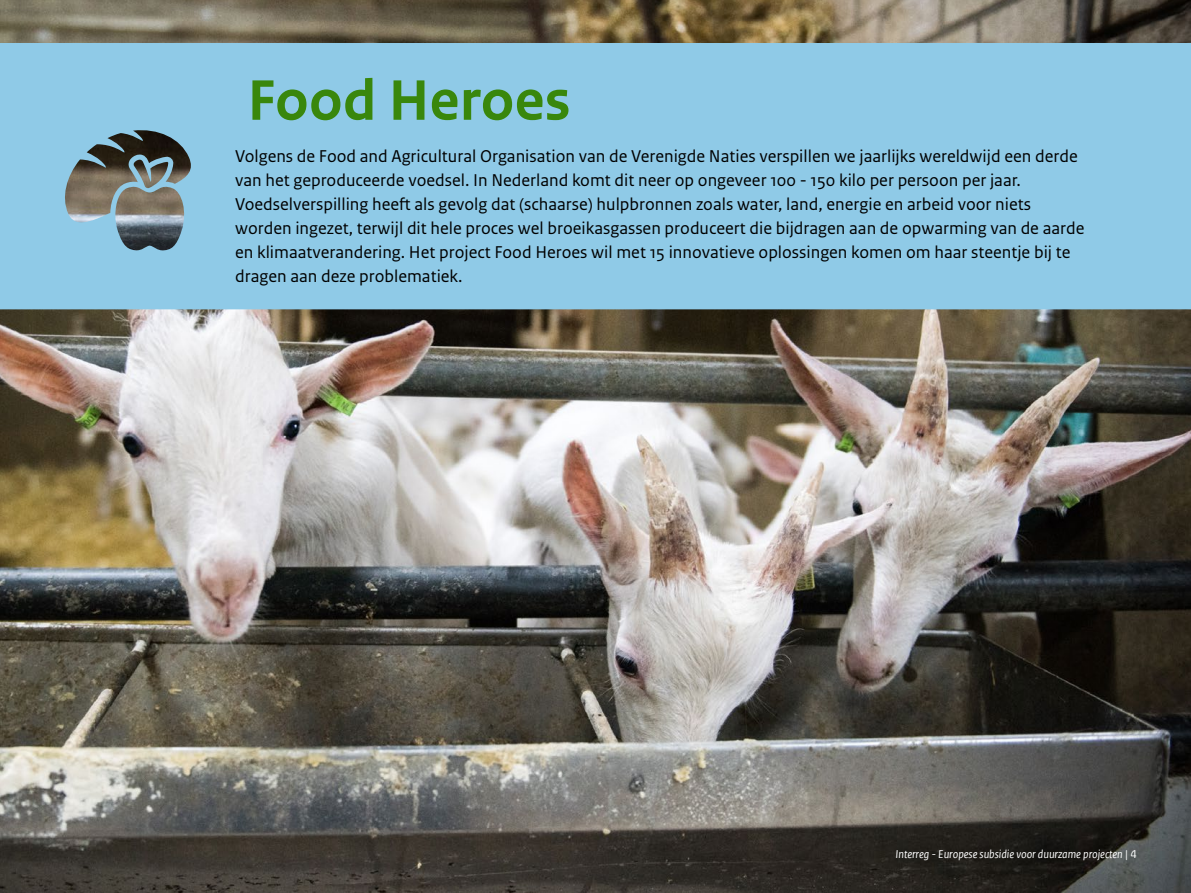
<style>
.page{position:relative;width:1191px;height:893px;background:#fff}
.page>*{position:absolute;margin:0;border:0;box-sizing:border-box;transform-origin:0 0}
.t1{font:700 60px "Rijksoverheid Sans Web Text";color:#39870c}
.t2{font:18px/24px "Rijksoverheid Sans Text";color:#000}
.t3{font:italic 12px "Rijksoverheid Sans Web Text";color:#fff}
.s1{font-style:normal}
</style>
<div class="page">
<img style="left:0;top:0;width:1191px;height:893px">
<div style="left:0;top:44px;width:1191px;height:28px;background:#8fcae7"></div>
<div style="left:0;top:72px;width:1191px;height:237px;background:#8fcae7"></div>
<h1 class="t1" style="left:247px;top:66px;width:324px">Food Heroes</h1>
<p class="t2" style="left:235px;top:144px;width:851px">Volgens de Food and Agricultural Organisation van de Verenigde Naties verspillen we jaarlijks wereldwijd een derde van het geproduceerde voedsel. In Nederland komt dit neer op ongeveer 100 - 150 kilo per persoon per jaar.<br>Voedselverspilling heeft als gevolg dat (schaarse) hulpbronnen zoals water, land, energie en arbeid voor niets worden ingezet, terwijl dit hele proces wel broeikasgassen produceert die bijdragen aan de opwarming van de aarde en klimaatverandering. Het project Food Heroes wil met 15 innovatieve oplossingen komen om haar steentje bij te dragen aan deze problematiek.</p>
<p class="t3" style="left:895px;top:847px;width:243px">Interreg - Europese subsidie voor duurzame projecten <span class="s1">| 4</span></p>
</div>
